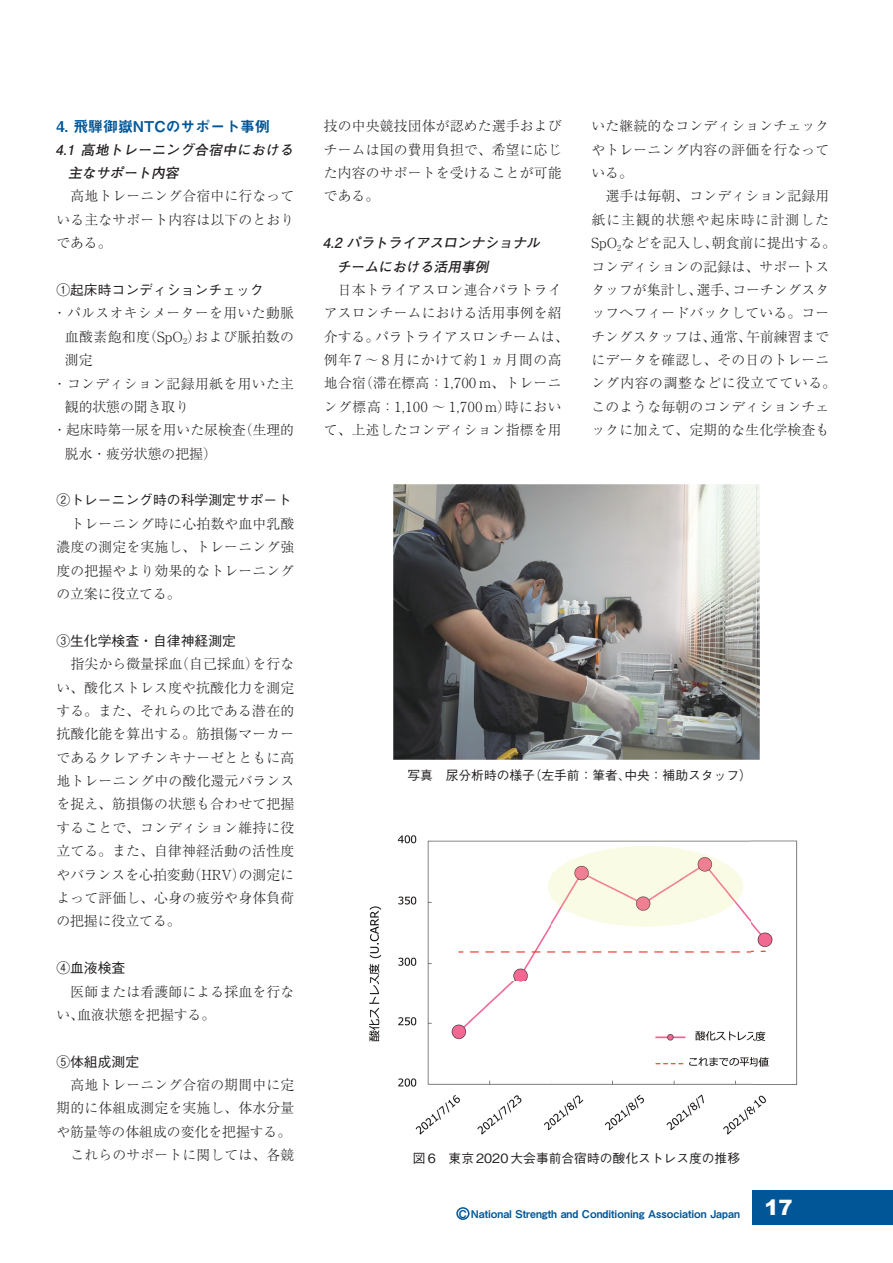
<style>
.page{position:relative;width:893px;height:1263px;background:#fff}
.page>*{position:absolute;margin:0;border:0;box-sizing:border-box;transform-origin:0 0}
.t1{font:14.85px "Midashi Go Pro MB31";color:#015698}
.t2{font:300 13.8px/23.4px "Ryumin Pro";letter-spacing:.015em;color:#231f20;text-align:justify}
.t3{font:500 13.8px "Gothic BBB Pro";color:#231f20}
.t4{font:italic 700 13.8px/23.4px "Futo Go B101 Pro";color:#231f20}
.t5{font:300 13.8px "Ryumin Pro";letter-spacing:.035em;color:#231f20}
.t6{font:500 12.75px "Gothic BBB Pro";color:#231f20}
.t7{font:10.65px "Midashi Go Pro MB31";color:#015698}
</style>
<div class="page">
<div style="left:753px;top:1191px;width:140px;height:34px;background:#015698"></div>
<div style="left:456px;top:1207px;width:13px;height:13px;border:2px solid #015698;border-radius:50%"></div>
<img style="left:394px;top:485px;width:365px;height:274px">
<img style="left:368px;top:835px;width:430px;height:300px">
<p class="t1" style="left:56px;top:115px;width:215px">4. 飛騨御嶽NTCのサポート事例</p>
<p class="t4" style="left:68px;top:136px;width:230px;text-indent:-13px">4.1 高地トレーニング合宿中における主なサポート内容</p>
<p class="t2" style="left:56px;top:183px;width:239px">　高地トレーニング合宿中に行なっている主なサポート内容は以下のとおりである。</p>
<p class="t3" style="left:56px;top:279px;width:209px">①起床時コンディションチェック</p>
<p class="t2" style="left:53px;top:300px;width:243px">・パルスオキシメーターを用いた動脈</p>
<p class="t5" style="left:65px;top:326px;width:231px">血酸素飽和度（SpO<sub>2</sub>）および脈拍数の</p>
<p class="t2" style="left:65px;top:347px;width:29px">測定</p>
<p class="t2" style="left:53px;top:370px;width:243px">・コンディション記録用紙を用いた主</p>
<p class="t2" style="left:65px;top:394px;width:126px">観的状態の聞き取り</p>
<p class="t2" style="left:53px;top:417px;width:243px">・起床時第一尿を用いた尿検査（生理的</p>
<p class="t2" style="left:65px;top:441px;width:154px">脱水・疲労状態の把握）</p>
<p class="t3" style="left:56px;top:489px;width:236px">②トレーニング時の科学測定サポート</p>
<p class="t2" style="left:56px;top:511px;width:239px">　トレーニング時に心拍数や血中乳酸濃度の測定を実施し、トレーニング強度の把握やより効果的なトレーニングの立案に役立てる。</p>
<p class="t3" style="left:56px;top:629px;width:181px">③生化学検査・自律神経測定</p>
<p class="t2" style="left:56px;top:651px;width:239px">　指尖から微量採血（自己採血）を行ない、酸化ストレス度や抗酸化力を測定する。また、それらの比である潜在的抗酸化能を算出する。筋損傷マーカーであるクレアチンキナーゼとともに高地トレーニング中の酸化還元バランスを捉え、筋損傷の状態も合わせて把握することで、コンディション維持に役立てる。また、自律神経活動の活性度やバランスを心拍変動（HRV）の測定によって評価し、心身の疲労や身体負荷の把握に役立てる。</p>
<p class="t3" style="left:56px;top:957px;width:71px">④血液検査</p>
<p class="t2" style="left:56px;top:978px;width:239px">　医師または看護師による採血を行ない、血液状態を把握する。</p>
<p class="t3" style="left:56px;top:1050px;width:84px">⑤体組成測定</p>
<p class="t2" style="left:56px;top:1072px;width:239px;text-align:left">　高地トレーニング合宿の期間中に定期的に体組成測定を実施し、体水分量や筋量等の体組成の変化を把握する。　これらのサポートに関しては、各競</p>
<p class="t2" style="left:324px;top:113px;width:239px">技の中央競技団体が認めた選手およびチームは国の費用負担で、希望に応じた内容のサポートを受けることが可能である。</p>
<p class="t4" style="left:323px;top:229px;width:222px">4.2 パラトライアスロンナショナル　チームにおける活用事例</p>
<p class="t2" style="left:324px;top:277px;width:246px;text-align:left">　日本トライアスロン連合パラトライアスロンチームにおける活用事例を紹介する。パラトライアスロンチームは、例年 7 ～ 8 月にかけて約 1 ヵ月間の高地合宿（滞在標高：1,700 m、トレーニング標高：1,100 ～ 1,700 m）時において、上述したコンディション指標を用</p>
<p class="t2" style="left:591px;top:113px;width:246px;text-align:left">いた継続的なコンディションチェックやトレーニング内容の評価を行なっている。<br>　選手は毎朝、コンディション記録用紙に主観的状態や起床時に計測した<br>SpO<sub>2</sub>などを記入し、朝食前に提出する。コンディションの記録は、サポートスタッフが集計し、選手、コーチングスタッフへフィードバックしている。コーチングスタッフは、通常、午前練習までにデータを確認し、その日のトレーニング内容の調整などに役立てている。このような毎朝のコンディションチェックに加えて、定期的な生化学検査も</p>
<p class="t6" style="left:407px;top:765px;width:346px">写真　尿分析時の様子（左手前：筆者、中央：補助スタッフ）</p>
<p class="t6" style="left:413px;top:1147px;width:329px">図 6　東京 2020 大会事前合宿時の酸化ストレス度の推移</p>
<p class="t7" style="left:457px;top:1205px;width:337px">Ｃ National Strength and Conditioning Association Japan <sup>17</sup></p>
</div>
